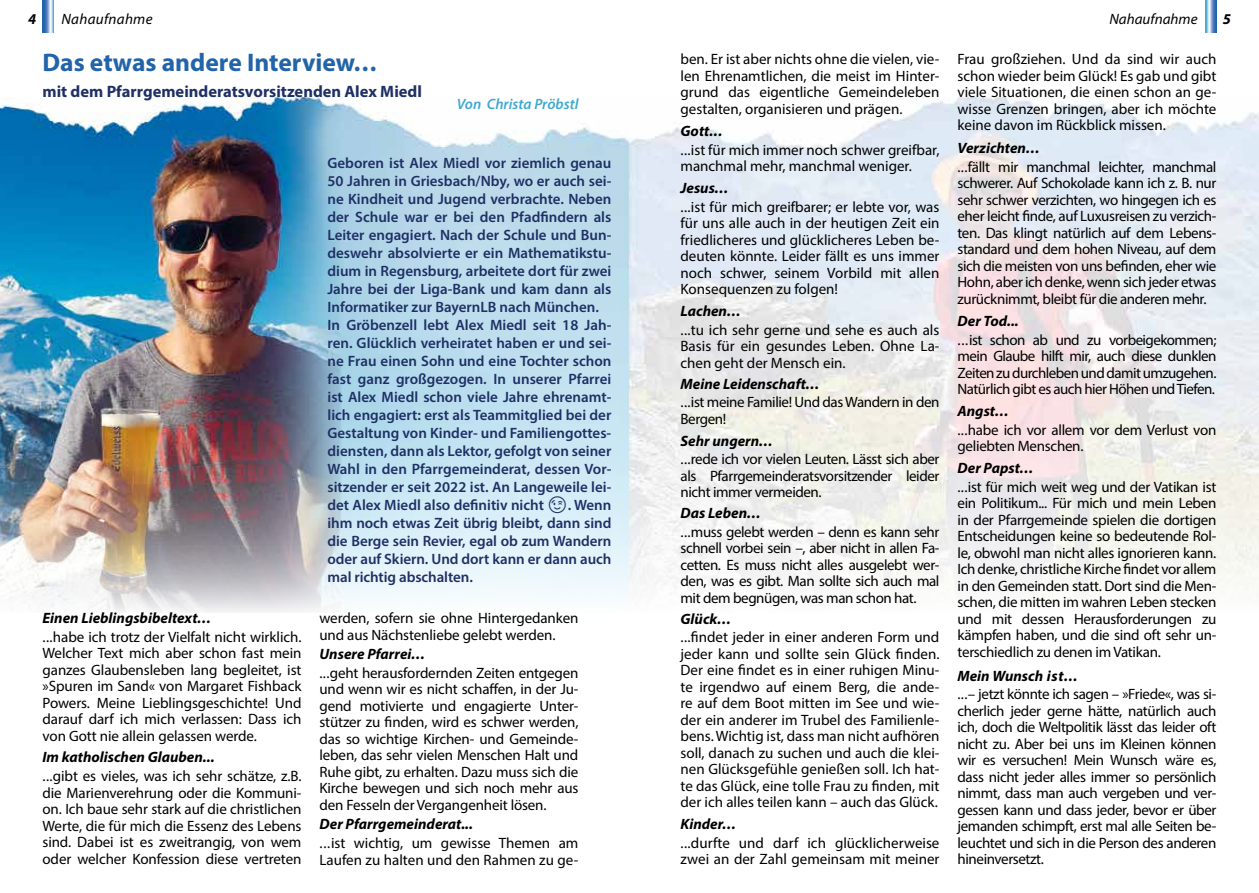
<style>
.page{position:relative;width:1259px;height:893px;background:#fff}
.page>*{position:absolute;margin:0;border:0;box-sizing:border-box;transform-origin:0 0}
.t1{font:700 25.5px "Myriad Pro";color:#2264a9}
.t2{font:700 16.5px "Myriad Pro";color:#1f3065}
.t3{font:15px/16.5px "Myriad Pro";letter-spacing:-.005em;color:#000;text-align:justify}
.t4{font:600 15px/18px "Myriad Pro";color:#1f3065}
.t5{font:italic 700 15px "Myriad Pro";color:#000}
.t6{font:15px/16.5px "Myriad Pro";letter-spacing:-.025em;color:#000}
.t7{font:italic 15px "Myriad Pro";letter-spacing:.01em;color:#000}
.t8{font:italic 600 15px "Myriad Pro";color:#3ea8d1}
</style>
<div class="page">
<img style="left:0;top:97px;width:1259px;height:515px">
<svg style="left:1205px;top:0;width:11px;height:33px"></svg>
<svg style="left:43px;top:0;width:10px;height:33px"></svg>
<svg style="left:549px;top:496px;width:17px;height:17px"></svg>
<p class="t5" style="left:28px;top:9px;width:10px">4</p>
<p class="t7" style="left:61px;top:10px;width:93px">Nahaufnahme</p>
<p class="t7" style="left:1109px;top:10px;width:90px">Nahaufnahme</p>
<p class="t5" style="left:1222px;top:9px;width:10px">5</p>
<h1 class="t1" style="left:43px;top:46px;width:335px">Das etwas andere Interview...</h1>
<p class="t2" style="left:43px;top:80px;width:381px">mit dem Pfarrgemeinderatsvorsitzenden Alex Miedl</p>
<p class="t8" style="left:457px;top:94px;width:124px">Von Christa Pröbstl</p>
<p class="t5" style="left:43px;top:608px;width:170px">Einen Lieblingsbibeltext...</p>
<p class="t3" style="left:43px;top:628px;width:260px">...habe ich trotz der Vielfalt nicht wirklich.<br>Welcher Text mich aber schon fast mein ganzes Glaubensleben lang begleitet, ist »Spuren im Sand« von Margaret Fishback Powers. Meine Lieblingsgeschichte! Und darauf darf ich mich verlassen: Dass ich von Gott nie allein gelassen werde.</p>
<p class="t5" style="left:43px;top:747px;width:174px">Im katholischen Glauben...</p>
<p class="t3" style="left:43px;top:768px;width:260px">...gibt es vieles, was ich sehr schätze, z.B. die Marienverehrung oder die Kommuni&shy;on. Ich baue sehr stark auf die christlichen Werte, die für mich die Essenz des Lebens sind. Dabei ist es zweitrangig, von wem oder welcher Konfession diese vertreten</p>
<p class="t4" style="left:327px;top:154px;width:285px">Geboren ist Alex Miedl vor ziemlich genau 50 Jahren in Griesbach/Nby, wo er auch sei&shy;ne Kindheit und Jugend verbrachte. Neben der Schule war er bei den Pfadfindern als Leiter engagiert. Nach der Schule und Bun&shy;deswehr absolvierte er ein Mathematikstu&shy;dium in Regensburg, arbeitete dort für zwei Jahre bei der Liga-Bank und kam dann als Informatiker zur BayernLB nach München.<br>In Gröbenzell lebt Alex Miedl seit 18 Jah&shy;ren. Glücklich verheiratet haben er und sei&shy;ne Frau einen Sohn und eine Tochter schon fast ganz großgezogen. In unserer Pfarrei ist Alex Miedl schon viele Jahre ehrenamt&shy;lich engagiert: erst als Teammitglied bei der Gestaltung von Kinder- und Familiengottes&shy;diensten, dann als Lektor, gefolgt von seiner Wahl in den Pfarrgemeinderat, dessen Vor&shy;sitzender er seit 2022 ist. An Langeweile lei&shy;det Alex Miedl also definitiv nicht</p>
<p class="t4" style="left:327px;top:496px;width:285px;text-align:justify;text-indent:240px">. Wenn ihm noch etwas Zeit übrig bleibt, dann sind die Berge sein Revier, egal ob zum Wandern oder auf Skiern. Und dort kann er dann auch mal richtig abschalten.</p>
<p class="t3" style="left:319px;top:610px;width:260px">werden, sofern sie ohne Hintergedanken und aus Nächstenliebe gelebt werden.</p>
<p class="t5" style="left:319px;top:644px;width:107px">Unsere Pfarrei...</p>
<p class="t3" style="left:319px;top:664px;width:260px">...geht herausfordernden Zeiten entgegen und wenn wir es nicht schaffen, in der Ju&shy;gend motivierte und engagierte Unter&shy;stützer zu finden, wird es schwer werden, das so wichtige Kirchen- und Gemeinde&shy;leben, das sehr vielen Menschen Halt und Ruhe gibt, zu erhalten. Dazu muss sich die Kirche bewegen und sich noch mehr aus den Fesseln der Vergangenheit lösen.</p>
<p class="t5" style="left:319px;top:815px;width:155px">Der Pfarrgemeinderat...</p>
<p class="t3" style="left:319px;top:834px;width:260px">...ist wichtig, um gewisse Themen am<br>Laufen zu halten und den Rahmen zu ge-</p>
<p class="t3" style="left:680px;top:51px;width:260px">ben. Er ist aber nichts ohne die vielen, vie&shy;len Ehrenamtlichen, die meist im Hinter&shy;grund das eigentliche Gemeindeleben gestalten, organisieren und prägen.</p>
<p class="t5" style="left:680px;top:121px;width:43px">Gott...</p>
<p class="t3" style="left:680px;top:141px;width:260px">...ist für mich immer noch schwer greifbar, manchmal mehr, manchmal weniger.</p>
<p class="t5" style="left:680px;top:178px;width:49px">Jesus...</p>
<p class="t3" style="left:680px;top:198px;width:260px">...ist für mich greifbarer; er lebte vor, was für uns alle auch in der heutigen Zeit ein friedlicheres und glücklicheres Leben be&shy;deuten könnte. Leider fällt es uns immer noch schwer, seinem Vorbild mit allen Konsequenzen zu folgen!</p>
<p class="t5" style="left:680px;top:301px;width:61px">Lachen...</p>
<p class="t3" style="left:680px;top:321px;width:260px">...tu ich sehr gerne und sehe es auch als Basis für ein gesundes Leben. Ohne La&shy;chen geht der Mensch ein.</p>
<p class="t5" style="left:680px;top:374px;width:140px">Meine Leidenschaft...</p>
<p class="t6" style="left:680px;top:394px;width:260px">...ist meine Familie! Und das Wandern in den<br>Bergen!</p>
<p class="t5" style="left:680px;top:431px;width:93px">Sehr ungern...</p>
<p class="t3" style="left:680px;top:451px;width:260px">...rede ich vor vielen Leuten. Lässt sich aber als Pfarrgemeinderatsvorsitzender leider nicht immer vermeiden.</p>
<p class="t5" style="left:680px;top:503px;width:81px">Das Leben...</p>
<p class="t3" style="left:680px;top:523px;width:260px">...muss gelebt werden – denn es kann sehr schnell vorbei sein –, aber nicht in allen Fa&shy;cetten. Es muss nicht alles ausgelebt wer&shy;den, was es gibt. Man sollte sich auch mal mit dem begnügen, was man schon hat.</p>
<p class="t5" style="left:680px;top:609px;width:52px">Glück...</p>
<p class="t3" style="left:680px;top:629px;width:260px">...findet jeder in einer anderen Form und jeder kann und sollte sein Glück finden.<br>Der eine findet es in einer ruhigen Minu&shy;te irgendwo auf einem Berg, die ande&shy;re auf dem Boot mitten im See und wie&shy;der ein anderer im Trubel des Familienle&shy;bens. Wichtig ist, dass man nicht aufhören soll, danach zu suchen und auch die klei&shy;nen Glücksgefühle genießen soll. Ich hat&shy;te das Glück, eine tolle Frau zu finden, mit der ich alles teilen kann – auch das Glück.</p>
<p class="t5" style="left:680px;top:814px;width:57px">Kinder...</p>
<p class="t3" style="left:680px;top:834px;width:260px">...durfte und darf ich glücklicherweise zwei an der Zahl gemeinsam mit meiner</p>
<p class="t3" style="left:957px;top:51px;width:260px">Frau großziehen. Und da sind wir auch schon wieder beim Glück! Es gab und gibt viele Situationen, die einen schon an ge&shy;wisse Grenzen bringen, aber ich möchte keine davon im Rückblick missen.</p>
<p class="t5" style="left:957px;top:138px;width:83px">Verzichten...</p>
<p class="t3" style="left:957px;top:158px;width:260px">...fällt mir manchmal leichter, manchmal schwerer. Auf Schokolade kann ich z. B. nur sehr schwer verzichten, wo hingegen ich es eher leicht finde, auf Luxusreisen zu verzich&shy;ten. Das klingt natürlich auf dem Lebens&shy;standard und dem hohen Niveau, auf dem sich die meisten von uns befinden, eher wie Hohn, aber ich denke, wenn sich jeder etwas zurücknimmt, bleibt für die anderen mehr.</p>
<p class="t5" style="left:957px;top:311px;width:63px">Der Tod...</p>
<p class="t3" style="left:957px;top:331px;width:260px">...ist schon ab und zu vorbeigekommen; mein Glaube hilft mir, auch diese dunklen Zeiten zu durchleben und damit umzugehen.<br>Natürlich gibt es auch hier Höhen und Tiefen.</p>
<p class="t5" style="left:957px;top:401px;width:52px">Angst...</p>
<p class="t3" style="left:957px;top:421px;width:260px">...habe ich vor allem vor dem Verlust von geliebten Menschen.</p>
<p class="t5" style="left:957px;top:458px;width:77px">Der Papst...</p>
<p class="t3" style="left:957px;top:478px;width:260px">...ist für mich weit weg und der Vatikan ist ein Politikum... Für mich und mein Leben in der Pfarrgemeinde spielen die dortigen Entscheidungen keine so bedeutende Rol&shy;le, obwohl man nicht alles ignorieren kann.<br>Ich denke, christliche Kirche findet vor allem in den Gemeinden statt. Dort sind die Men&shy;schen, die mitten im wahren Leben stecken und mit dessen Herausforderungen zu kämpfen haben, und die sind oft sehr un&shy;terschiedlich zu denen im Vatikan.</p>
<p class="t5" style="left:957px;top:666px;width:121px">Mein Wunsch ist...</p>
<p class="t3" style="left:957px;top:686px;width:260px">...– jetzt könnte ich sagen – »Friede«, was si&shy;cherlich jeder gerne hätte, natürlich auch ich, doch die Weltpolitik lässt das leider oft nicht zu. Aber bei uns im Kleinen können wir es versuchen! Mein Wunsch wäre es, dass nicht jeder alles immer so persönlich nimmt, dass man auch vergeben und ver&shy;gessen kann und dass jeder, bevor er über jemanden schimpft, erst mal alle Seiten be&shy;leuchtet und sich in die Person des anderen hineinversetzt.</p>
</div>
